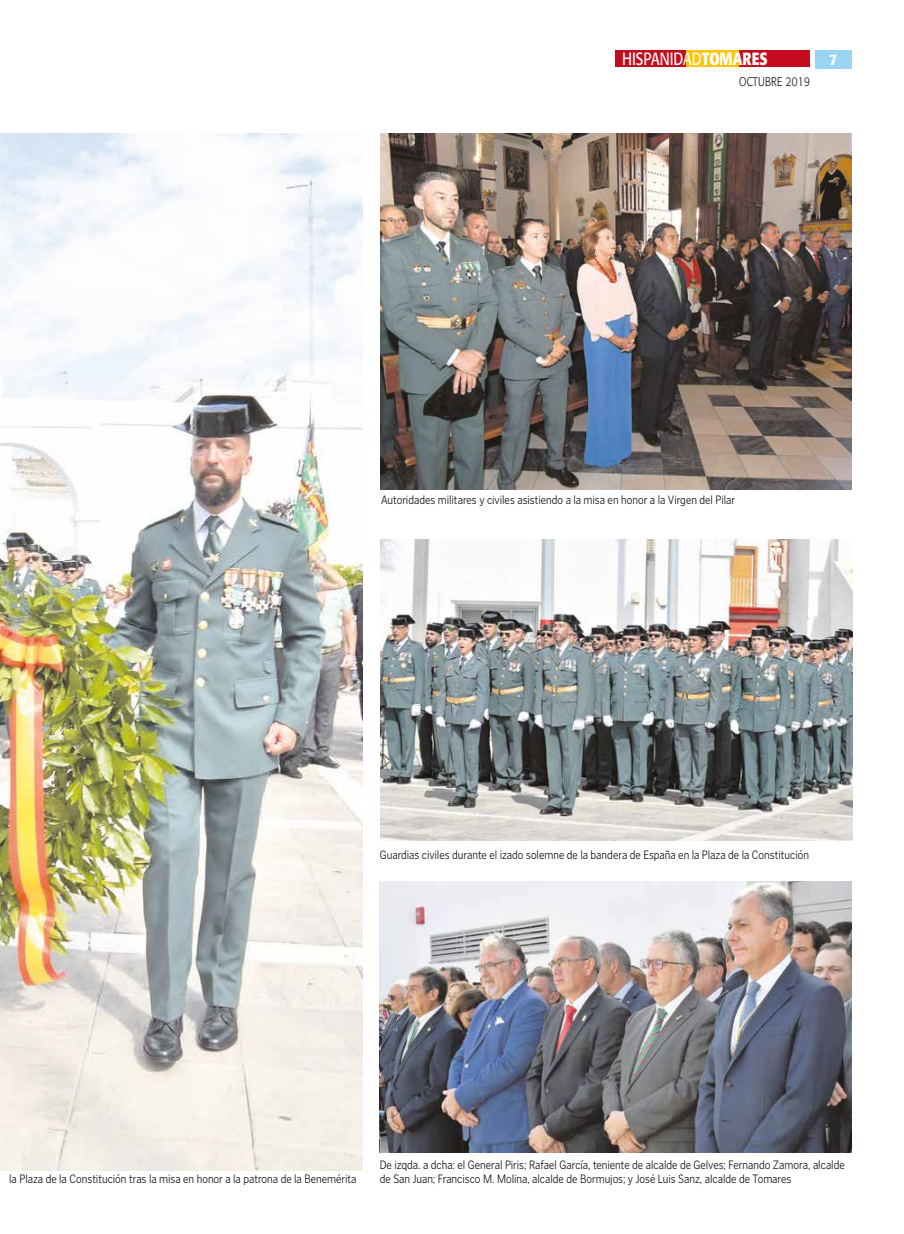
<style>
.page{position:relative;width:904px;height:1234px;background:#fff}
.page>*{position:absolute;margin:0;border:0;box-sizing:border-box;transform-origin:0 0}
.t1{font:17.5px "Formata";color:#fff;scale:.8 1}
.t2{font:500 15px "Formata";color:#fff}
.t3{font:300 12.5px/14.1px "Poynter Gothic Text";letter-spacing:-.005em;color:#000;scale:.85 1}
.t4{font:300 12.5px "Formata";letter-spacing:.025em;color:#000;scale:.8 1}
.s1{font-weight:700}
</style>
<div class="page">
<div style="left:814px;top:50px;width:37px;height:19px;background:#99d4f3"></div>
<div style="left:685px;top:50px;width:54px;height:16px;background:#ffc400"></div>
<div style="left:615px;top:50px;width:71px;height:16px;background:#c60b1e"></div>
<div style="left:739px;top:50px;width:70px;height:16px;background:#c60b1e"></div>
<img style="left:0;top:134px;width:362px;height:1036px">
<img style="left:380px;top:881px;width:471px;height:271px">
<img style="left:380px;top:539px;width:472px;height:301px">
<img style="left:380px;top:134px;width:471px;height:355px">
<h1 class="t1" style="left:622px;top:48px;width:183px">HISPANIDAD<span class="s1">TOMARES</span></h1>
<p class="t4" style="left:739px;top:74px;width:90px">OCTUBRE 2019</p>
<p class="t2" style="left:828px;top:50px;width:10px">7</p>
<p class="t3" style="left:381px;top:492px;width:418px">Autoridades militares y civiles asistiendo a la misa en honor a la Virgen del Pilar</p>
<p class="t3" style="left:380px;top:847px;width:506px">Guardias civiles durante el izado solemne de la bandera de España en la Plaza de la Constitución</p>
<p class="t3" style="left:9px;top:1171px;width:410px">la Plaza de la Constitución tras la misa en honor a la patrona de la Benemérita</p>
<p class="t3" style="left:380px;top:1157px;width:548px">De izqda. a dcha: el General Piris; Rafael García, teniente de alcalde de Gelves; Fernando Zamora, alcalde de San Juan; Francisco M. Molina, alcalde de Bormujos; y José Luis Sanz, alcalde de Tomares</p>
</div>
